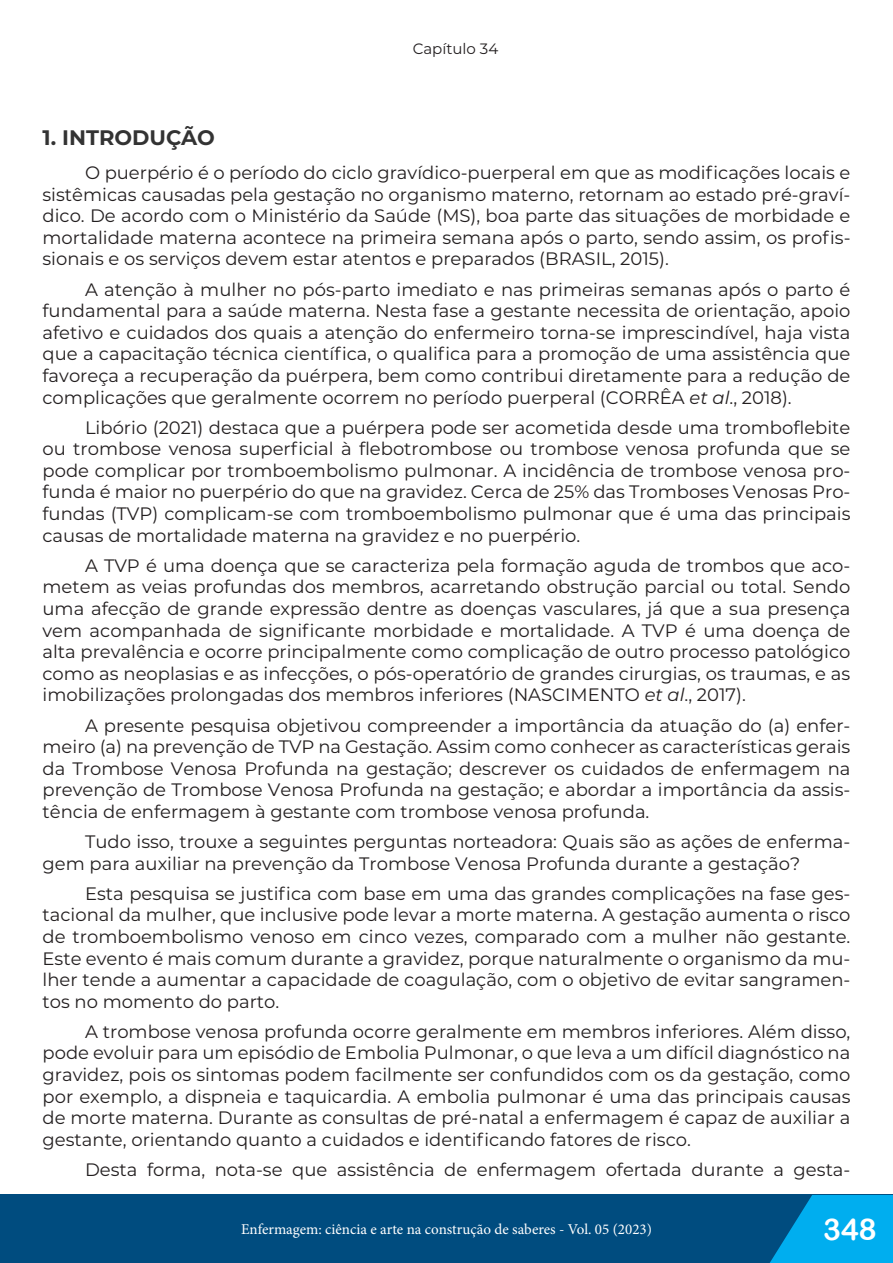
<style>
.page{position:relative;width:893px;height:1263px;background:#fff}
.page>*{position:absolute;margin:0;border:0;box-sizing:border-box;transform-origin:0 0}
.t1{font:30px "Arial Rounded MT Bold";color:#fff}
.t2{font:700 21px "Montserrat";color:#333}
.t3{font:18px/21.6px "Montserrat";color:#231f20;text-align:justify}
.t4{font:15px "Minion Pro";color:#fff}
.t5{font:15px "Montserrat";color:#231f20}
.s1{font-style:italic}
</style>
<div class="page">
<div style="left:0;top:1195px;width:893px;height:68px;background:#004c7f"></div>
<svg style="left:770px;top:1195px;width:123px;height:68px"></svg>
<p class="t5" style="left:413px;top:38px;width:87px">Capítulo 34</p>
<p class="t2" style="left:43px;top:122px;width:174px">1. INTRODUÇÃO</p>
<p class="t3" style="left:43px;top:161px;width:809px;text-indent:43px">O puerpério é o período do ciclo gravídico-puerperal em que as modificações locais e sistêmicas causadas pela gestação no organismo materno, retornam ao estado pré-graví&shy;dico. De acordo com o Ministério da Saúde (MS), boa parte das situações de morbidade e mortalidade materna acontece na primeira semana após o parto, sendo assim, os profis&shy;sionais e os serviços devem estar atentos e preparados (BRASIL, 2015).</p>
<p class="t3" style="left:43px;top:278px;width:809px;text-indent:43px">A atenção à mulher no pós-parto imediato e nas primeiras semanas após o parto é fundamental para a saúde materna. Nesta fase a gestante necessita de orientação, apoio afetivo e cuidados dos quais a atenção do enfermeiro torna-se imprescindível, haja vista que a capacitação técnica científica, o qualifica para a promoção de uma assistência que favoreça a recuperação da puérpera, bem como contribui diretamente para a redução de complicações que geralmente ocorrem no período puerperal (CORRÊA <span class="s1">et al</span>., 2018).</p>
<p class="t3" style="left:43px;top:416px;width:809px;text-indent:43px">Libório (2021) destaca que a puérpera pode ser acometida desde uma tromboflebite ou trombose venosa superficial à flebotrombose ou trombose venosa profunda que se pode complicar por tromboembolismo pulmonar. A incidência de trombose venosa pro&shy;funda é maior no puerpério do que na gravidez. Cerca de 25% das Tromboses Venosas Pro&shy;fundas (TVP) complicam‐se com tromboembolismo pulmonar que é uma das principais causas de mortalidade materna na gravidez e no puerpério.</p>
<p class="t3" style="left:43px;top:554px;width:809px;text-indent:43px">A TVP é uma doença que se caracteriza pela formação aguda de trombos que aco&shy;metem as veias profundas dos membros, acarretando obstrução parcial ou total. Sendo uma afecção de grande expressão dentre as doenças vasculares, já que a sua presença vem acompanhada de significante morbidade e mortalidade. A TVP é uma doença de alta prevalência e ocorre principalmente como complicação de outro processo patológico como as neoplasias e as infecções, o pós-operatório de grandes cirurgias, os traumas, e as imobilizações prolongadas dos membros inferiores (NASCIMENTO <span class="s1">et al</span>., 2017).</p>
<p class="t3" style="left:43px;top:714px;width:809px;text-indent:43px">A presente pesquisa objetivou compreender a importância da atuação do (a) enfer&shy;meiro (a) na prevenção de TVP na Gestação. Assim como conhecer as características gerais da Trombose Venosa Profunda na gestação; descrever os cuidados de enfermagem na prevenção de Trombose Venosa Profunda na gestação; e abordar a importância da assis&shy;tência de enfermagem à gestante com trombose venosa profunda.</p>
<p class="t3" style="left:43px;top:830px;width:809px;text-indent:43px">Tudo isso, trouxe a seguintes perguntas norteadora: Quais são as ações de enferma&shy;gem para auxiliar na prevenção da Trombose Venosa Profunda durante a gestação?</p>
<p class="t3" style="left:43px;top:882px;width:809px;text-indent:43px">Esta pesquisa se justifica com base em uma das grandes complicações na fase ges&shy;tacional da mulher, que inclusive pode levar a morte materna. A gestação aumenta o risco de tromboembolismo venoso em cinco vezes, comparado com a mulher não gestante.<br>Este evento é mais comum durante a gravidez, porque naturalmente o organismo da mu&shy;lher tende a aumentar a capacidade de coagulação, com o objetivo de evitar sangramen&shy;tos no momento do parto.</p>
<p class="t3" style="left:43px;top:1020px;width:809px;text-indent:43px">A trombose venosa profunda ocorre geralmente em membros inferiores. Além disso, pode evoluir para um episódio de Embolia Pulmonar, o que leva a um difícil diagnóstico na gravidez, pois os sintomas podem facilmente ser confundidos com os da gestação, como por exemplo, a dispneia e taquicardia. A embolia pulmonar é uma das principais causas de morte materna. Durante as consultas de pré-natal a enfermagem é capaz de auxiliar a gestante, orientando quanto a cuidados e identificando fatores de risco.</p>
<p class="t3" style="left:85px;top:1158px;width:767px">Desta forma, nota-se que assistência de enfermagem ofertada durante a gesta-</p>
<p class="t4" style="left:241px;top:1219px;width:412px">Enfermagem: ciência e arte na construção de saberes - Vol. 05 (2023)</p>
<h1 class="t1" style="left:823px;top:1211px;width:55px">348</h1>
</div>
